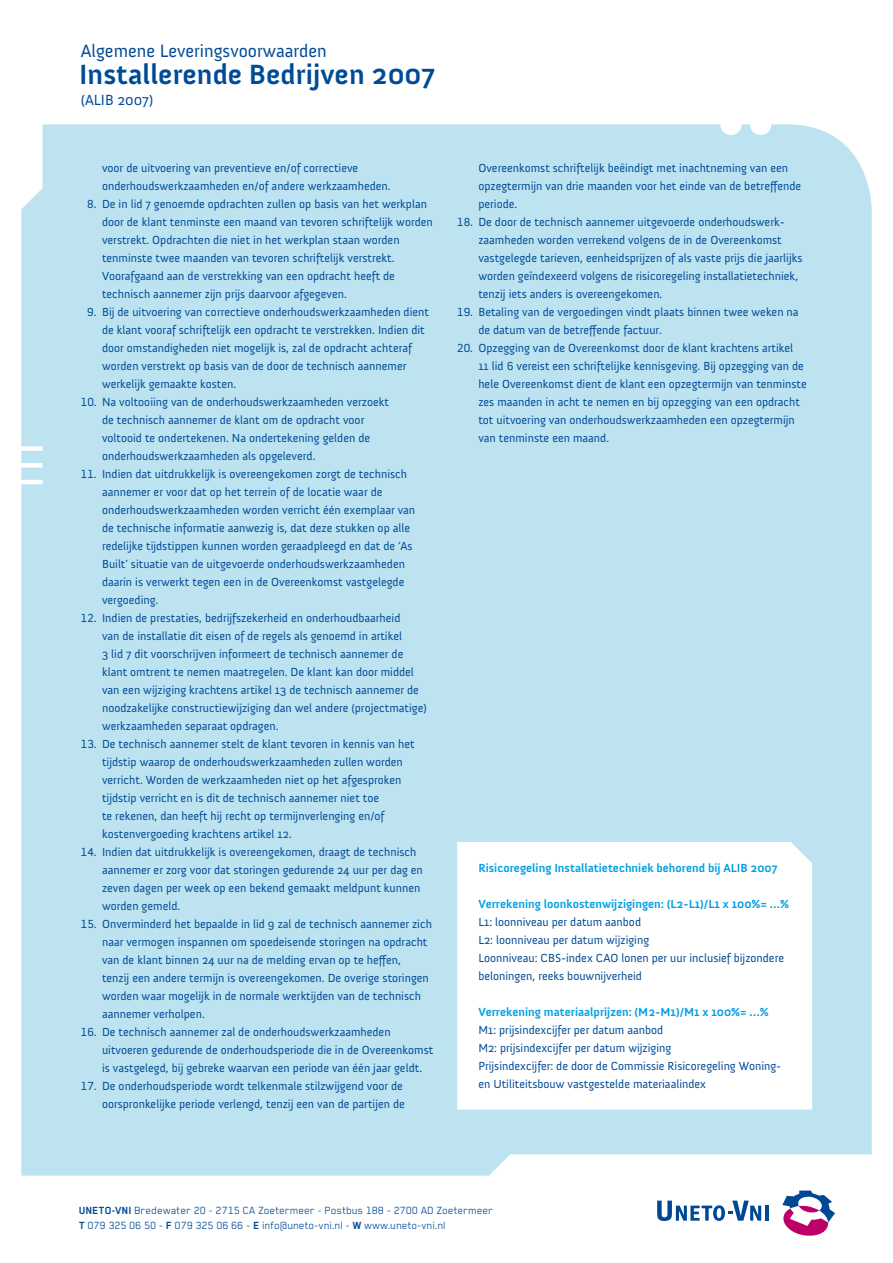
<style>
.page{position:relative;width:893px;height:1263px;background:#fff}
.page>*{position:absolute;margin:0;border:0;box-sizing:border-box;transform-origin:0 0}
.t1{font:700 28.5px "Anivers";color:#004b96}
.t2{font:18.3px "Anivers";color:#004b96}
.t3{font:15px "Anivers";color:#004b96}
.t4{font:12px/18px "Anivers";color:#004b96}
.t5{font:700 12px "Anivers";color:#009ee3}
.t6{font:12px/15px "Blender";color:#004b96}
.s1{font-weight:700}
</style>
<div class="page">
<div style="left:21px;top:124px;width:851px;height:1051px;background:#bde3f1"></div>
<hr style="left:765px;top:1205px;width:3px;height:16px;background:#004896">
<svg style="left:782px;top:1190px;width:53px;height:46px"></svg>
<svg style="left:657px;top:1200px;width:104px;height:21px"></svg>
<svg style="left:457px;top:842px;width:355px;height:267px"></svg>
<h2 class="t2" style="left:81px;top:41px;width:247px">Algemene Leveringsvoorwaarden</h2>
<h1 class="t1" style="left:79px;top:58px;width:358px">Installerende Bedrijven 2007</h1>
<p class="t3" style="left:81px;top:91px;width:74px">(ALIB 2007)</p>
<p class="t4" style="left:102px;top:159px;width:290px">voor de uitvoering van preventieve en/of correctieve onderhoudswerkzaamheden en/of andere werkzaamheden.</p>
<p class="t4" style="left:102px;top:195px;width:332px;text-indent:-15px">8. De in lid 7 genoemde opdrachten zullen op basis van het werkplan door de klant tenminste een maand van tevoren schriftelijk worden verstrekt. Opdrachten die niet in het werkplan staan worden tenminste twee maanden van tevoren schriftelijk verstrekt.<br>Voorafgaand aan de verstrekking van een opdracht heeft de technisch aannemer zijn prijs daarvoor afgegeven.</p>
<p class="t4" style="left:102px;top:303px;width:328px;text-indent:-15px">9. Bij de uitvoering van correctieve onderhoudswerkzaamheden dient de klant vooraf schriftelijk een opdracht te verstrekken. Indien dit door omstandigheden niet mogelijk is, zal de opdracht achteraf worden verstrekt op basis van de door de technisch aannemer werkelijk gemaakte kosten.</p>
<p class="t4" style="left:102px;top:393px;width:288px;text-indent:-21px">10. Na voltooiing van de onderhoudswerkzaamheden verzoekt de technisch aannemer de klant om de opdracht voor voltooid te ondertekenen. Na ondertekening gelden de onderhoudswerkzaamheden als opgeleverd.</p>
<p class="t4" style="left:102px;top:465px;width:315px;text-indent:-21px">11. Indien dat uitdrukkelijk is overeengekomen zorgt de technisch aannemer er voor dat op het terrein of de locatie waar de onderhoudswerkzaamheden worden verricht één exemplaar van de technische informatie aanwezig is, dat deze stukken op alle redelijke tijdstippen kunnen worden geraadpleegd en dat de ‘As Built’ situatie van de uitgevoerde onderhoudswerkzaamheden daarin is verwerkt tegen een in de Overeenkomst vastgelegde vergoeding.</p>
<p class="t4" style="left:102px;top:609px;width:326px;text-indent:-21px">12. Indien de prestaties, bedrijfszekerheid en onderhoudbaarheid<br>van de installatie dit eisen of de regels als genoemd in artikel<br>3 lid 7 dit voorschrijven informeert de technisch aannemer de klant omtrent te nemen maatregelen. De klant kan door middel van een wijziging krachtens artikel 13 de technisch aannemer de noodzakelijke constructiewijziging dan wel andere (projectmatige) werkzaamheden separaat opdragen.</p>
<p class="t4" style="left:102px;top:735px;width:314px;text-indent:-21px">13. De technisch aannemer stelt de klant tevoren in kennis van het tijdstip waarop de onderhoudswerkzaamheden zullen worden verricht. Worden de werkzaamheden niet op het afgesproken tijdstip verricht en is dit de technisch aannemer niet toe<br>te rekenen, dan heeft hij recht op termijnverlenging en/of kostenvergoeding krachtens artikel 12.</p>
<p class="t4" style="left:102px;top:843px;width:322px;text-indent:-21px">14. Indien dat uitdrukkelijk is overeengekomen, draagt de technisch aannemer er zorg voor dat storingen gedurende 24 uur per dag en zeven dagen per week op een bekend gemaakt meldpunt kunnen worden gemeld.</p>
<p class="t4" style="left:102px;top:915px;width:331px;text-indent:-21px">15. Onverminderd het bepaalde in lid 9 zal de technisch aannemer zich naar vermogen inspannen om spoedeisende storingen na opdracht van de klant binnen 24 uur na de melding ervan op te heffen,<br>tenzij een andere termijn is overeengekomen. De overige storingen worden waar mogelijk in de normale werktijden van de technisch aannemer verholpen.</p>
<p class="t4" style="left:102px;top:1023px;width:333px;text-indent:-21px">16. De technisch aannemer zal de onderhoudswerkzaamheden uitvoeren gedurende de onderhoudsperiode die in de Overeenkomst is vastgelegd, bij gebreke waarvan een periode van één jaar geldt.</p>
<p class="t4" style="left:81px;top:1077px;width:326px;text-align:right">17. De onderhoudsperiode wordt telkenmale stilzwijgend voor de oorspronkelijke periode verlengd, tenzij een van de partijen de</p>
<p class="t4" style="left:478px;top:159px;width:324px">Overeenkomst schriftelijk beëindigt met inachtneming van een opzegtermijn van drie maanden voor het einde van de betreffende periode.</p>
<p class="t4" style="left:478px;top:213px;width:326px;text-indent:-21px">18. De door de technisch aannemer uitgevoerde onderhoudswerk&shy;zaamheden worden verrekend volgens de in de Overeenkomst vastgelegde tarieven, eenheidsprijzen of als vaste prijs die jaarlijks worden geïndexeerd volgens de risicoregeling installatietechniek, tenzij iets anders is overeengekomen.</p>
<p class="t4" style="left:478px;top:303px;width:322px;text-indent:-21px">19. Betaling van de vergoedingen vindt plaats binnen twee weken na de datum van de betreffende factuur.</p>
<p class="t4" style="left:478px;top:339px;width:330px;text-indent:-21px">20. Opzegging van de Overeenkomst door de klant krachtens artikel<br>11 lid 6 vereist een schriftelijke kennisgeving. Bij opzegging van de hele Overeenkomst dient de klant een opzegtermijn van tenminste zes maanden in acht te nemen en bij opzegging van een opdracht tot uitvoering van onderhoudswerkzaamheden een opzegtermijn van tenminste een maand.</p>
<p class="t5" style="left:478px;top:862px;width:300px">Risicoregeling Installatietechniek behorend bij ALIB 2007</p>
<p class="t5" style="left:478px;top:898px;width:312px">Verrekening loonkostenwijzigingen: (L2-L1)/L1 x 100%= …%</p>
<p class="t4" style="left:478px;top:913px;width:307px">L1: loonniveau per datum aanbod<br>L2: loonniveau per datum wijziging<br>Loonniveau: CBS-index CAO lonen per uur inclusief bijzondere beloningen, reeks bouwnijverheid</p>
<p class="t5" style="left:478px;top:1006px;width:292px">Verrekening materiaalprijzen: (M2-M1)/M1 x 100%= …%</p>
<p class="t4" style="left:478px;top:1021px;width:304px">M1: prijsindexcijfer per datum aanbod<br>M2: prijsindexcijfer per datum wijziging<br>Prijsindexcijfer: de door de Commissie Risicoregeling Woning&shy;en Utiliteitsbouw vastgestelde materiaalindex</p>
<p class="t6" style="left:79px;top:1202px;width:416px"><span class="s1">UNETO-VNI</span> Bredewater 20 - 2715 CA Zoetermeer - Postbus 188 - 2700 AD Zoetermeer<br><span class="s1">T</span> 079 325 06 50 - <span class="s1">F</span> 079 325 06 66 - <span class="s1">E</span> info@uneto-vni.nl - <span class="s1">W</span> www.uneto-vni.nl</p>
</div>
